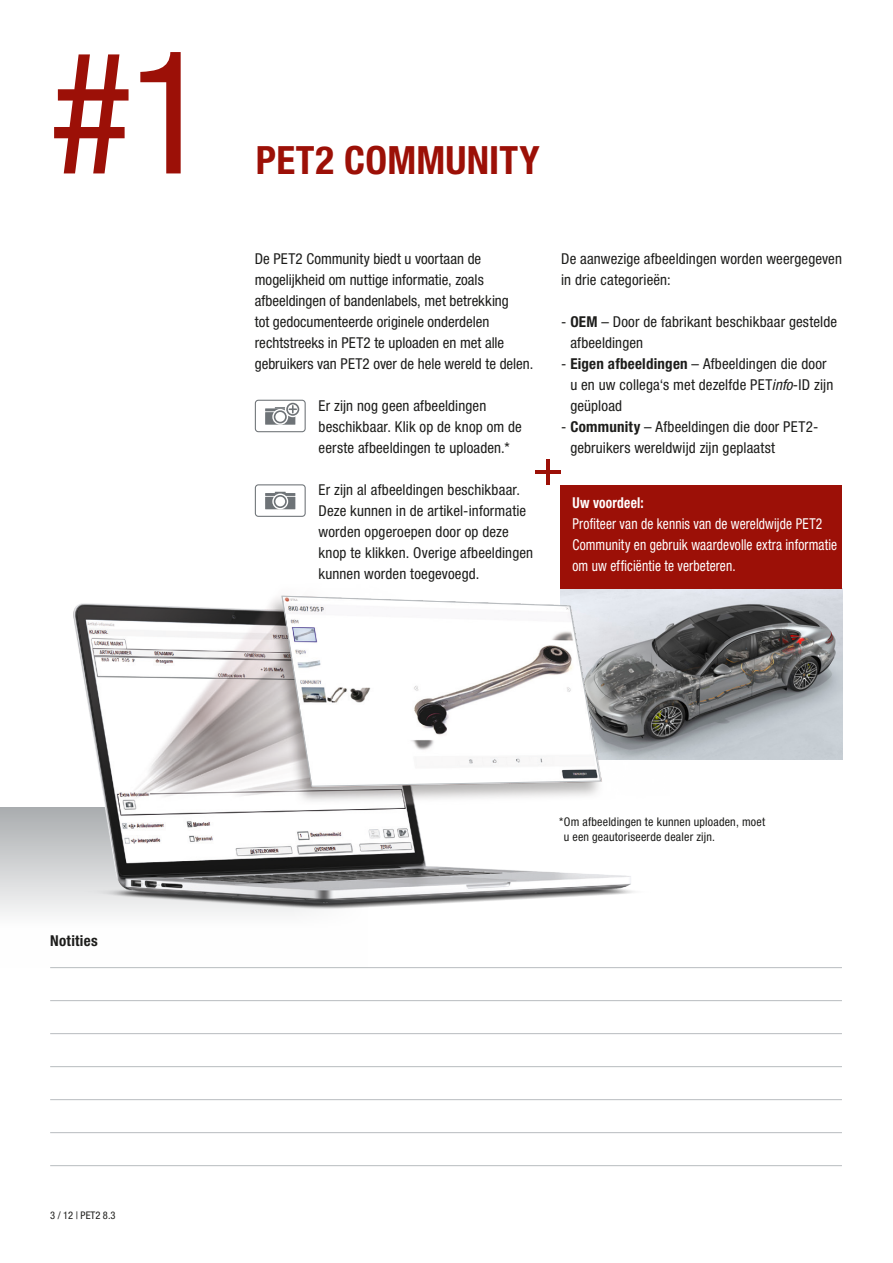
<style>
.page{position:relative;width:893px;height:1263px;background:#fff}
.page>*{position:absolute;margin:0;border:0;box-sizing:border-box;transform-origin:0 0}
.t1{font:condensed 171.45px "Helvetica Neue LT Std";color:#9c1007}
.t2{font:700 condensed 39px "Helvetica Neue LT Std";letter-spacing:.005em;color:#9c1007}
.t3{font:condensed 15px/21px "Helvetica Neue LT Std";letter-spacing:.005em;color:#1d1d1b}
.t4{font:condensed 15px/21px "Helvetica Neue LT Std";letter-spacing:.01em;color:#fff;scale:.9 1}
.t5{font:700 condensed 15px "Helvetica Neue LT Std";letter-spacing:.02em;color:#fff;scale:.9 1}
.t6{font:700 condensed 15px "Helvetica Neue LT Std";letter-spacing:.02em;color:#1d1d1b}
.t7{font:condensed 12px/15px "Helvetica Neue LT Std";letter-spacing:.015em;color:#1d1d1b}
.t8{font:condensed 10.5px "Helvetica Neue LT Std";color:#1d1d1b}
.s1{font-weight:700}
.s2{font-family:"Helvetica Neue";font-style:italic}
</style>
<div class="page">
<img style="left:669px;top:589px;width:173px;height:171px">
<div style="left:0;top:807px;width:415px;height:160px;background:linear-gradient(to bottom,#aeb1b3,#fff)"></div>
<div style="left:294px;top:796px;width:152px;height:172px;background:#fff"></div>
<div style="left:561px;top:485px;width:281px;height:104px;background:#9c1007"></div>
<hr style="left:547px;top:460px;width:3px;height:25px;background:#9c1007">
<hr style="left:536px;top:471px;width:25px;height:3px;background:#9c1007">
<hr style="left:50px;top:967px;width:792px;height:1px;background:#b8bcbf">
<hr style="left:50px;top:1000px;width:792px;height:1px;background:#b8bcbf">
<hr style="left:50px;top:1033px;width:792px;height:1px;background:#b8bcbf">
<hr style="left:50px;top:1066px;width:792px;height:1px;background:#b8bcbf">
<hr style="left:50px;top:1099px;width:792px;height:1px;background:#b8bcbf">
<hr style="left:50px;top:1132px;width:792px;height:1px;background:#b8bcbf">
<hr style="left:50px;top:1165px;width:792px;height:1px;background:#b8bcbf">
<div style="left:265px;top:497px;width:30px;height:12px;background:#6e7377"></div>
<hr style="left:265px;top:493px;width:30px;height:3px;background:#6e7377">
<svg style="left:272px;top:494px;width:16px;height:15px"></svg>
<div style="left:275px;top:496px;width:11px;height:11px;background:#fff;border-radius:50%"></div>
<div style="left:274px;top:495px;width:13px;height:13px;border:2px solid #6e7377;border-radius:50%"></div>
<div style="left:255px;top:484px;width:51px;height:33px;border:1px solid #6e7377;border-radius:3px"></div>
<div style="left:265px;top:412px;width:30px;height:13px;background:#6e7377"></div>
<hr style="left:265px;top:408px;width:30px;height:3px;background:#6e7377">
<svg style="left:272px;top:409px;width:16px;height:16px"></svg>
<div style="left:275px;top:411px;width:11px;height:12px;background:#fff;border-radius:50%"></div>
<div style="left:274px;top:410px;width:13px;height:13px;border:2px solid #6e7377;border-radius:50%"></div>
<div style="left:255px;top:400px;width:51px;height:32px;border:1px solid #6e7377;border-radius:3px"></div>
<svg style="left:285px;top:401px;width:16px;height:16px"></svg>
<div style="left:286px;top:403px;width:13px;height:13px;border:2px solid #6e7377;border-radius:50%"></div>
<svg style="left:275px;top:406px;width:21px;height:7px"></svg>
<img style="left:45px;top:564px;width:624px;height:374px">
<svg style="left:281px;top:595px;width:320px;height:192px"></svg>
<h1 class="t1" style="left:50px;top:14px;width:162px">#1</h1>
<h2 class="t2" style="left:256px;top:136px;width:285px">PET2 COMMUNITY</h2>
<p class="t3" style="left:255px;top:248px;width:280px">De PET2 Community biedt u voortaan de mogelijkheid om nuttige informatie, zoals afbeeldingen of bandenlabels, met betrekking<br>tot gedocumenteerde originele onderdelen rechtstreeks in PET2 te uploaden en met alle gebruikers van PET2 over de hele wereld te delen.</p>
<p class="t3" style="left:319px;top:395px;width:205px">Er zijn nog geen afbeeldingen beschikbaar. Klik op de knop om de eerste afbeeldingen te uploaden.*</p>
<p class="t3" style="left:319px;top:479px;width:216px">Er zijn al afbeeldingen beschikbaar.<br>Deze kunnen in de artikel-informatie worden opgeroepen door op deze knop te klikken. Overige afbeeldingen kunnen worden toegevoegd.</p>
<p class="t3" style="left:561px;top:248px;width:282px">De aanwezige afbeeldingen worden weergegeven in drie categorieën:</p>
<p class="t3" style="left:570px;top:311px;width:268px;text-indent:-9px">- <span class="s1">OEM</span> – Door de fabrikant beschikbaar gestelde afbeeldingen</p>
<p class="t3" style="left:570px;top:353px;width:264px;text-indent:-9px">- <span class="s1">Eigen afbeeldingen</span> – Afbeeldingen die door u en uw collega‘s met dezelfde PET<span class="s2">info</span>-ID zijn geüpload</p>
<p class="t3" style="left:570px;top:416px;width:249px;text-indent:-9px">- <span class="s1">Community</span> – Afbeeldingen die door PET2- gebruikers wereldwijd zijn geplaatst</p>
<p class="t5" style="left:572px;top:494px;width:81px">Uw voordeel:</p>
<p class="t4" style="left:572px;top:514px;width:296px">Profiteer van de kennis van de wereldwijde PET2<br>Community en gebruik waardevolle extra informatie om uw efficiëntie te verbeteren.</p>
<p class="t6" style="left:50px;top:932px;width:49px">Notities</p>
<p class="t7" style="left:564px;top:814px;width:203px;text-indent:-5px">*Om afbeeldingen te kunnen uploaden, moet u een geautoriseerde dealer zijn.</p>
<p class="t8" style="left:50px;top:1209px;width:67px">3 / 12 | PET2 8.3</p>
</div>
